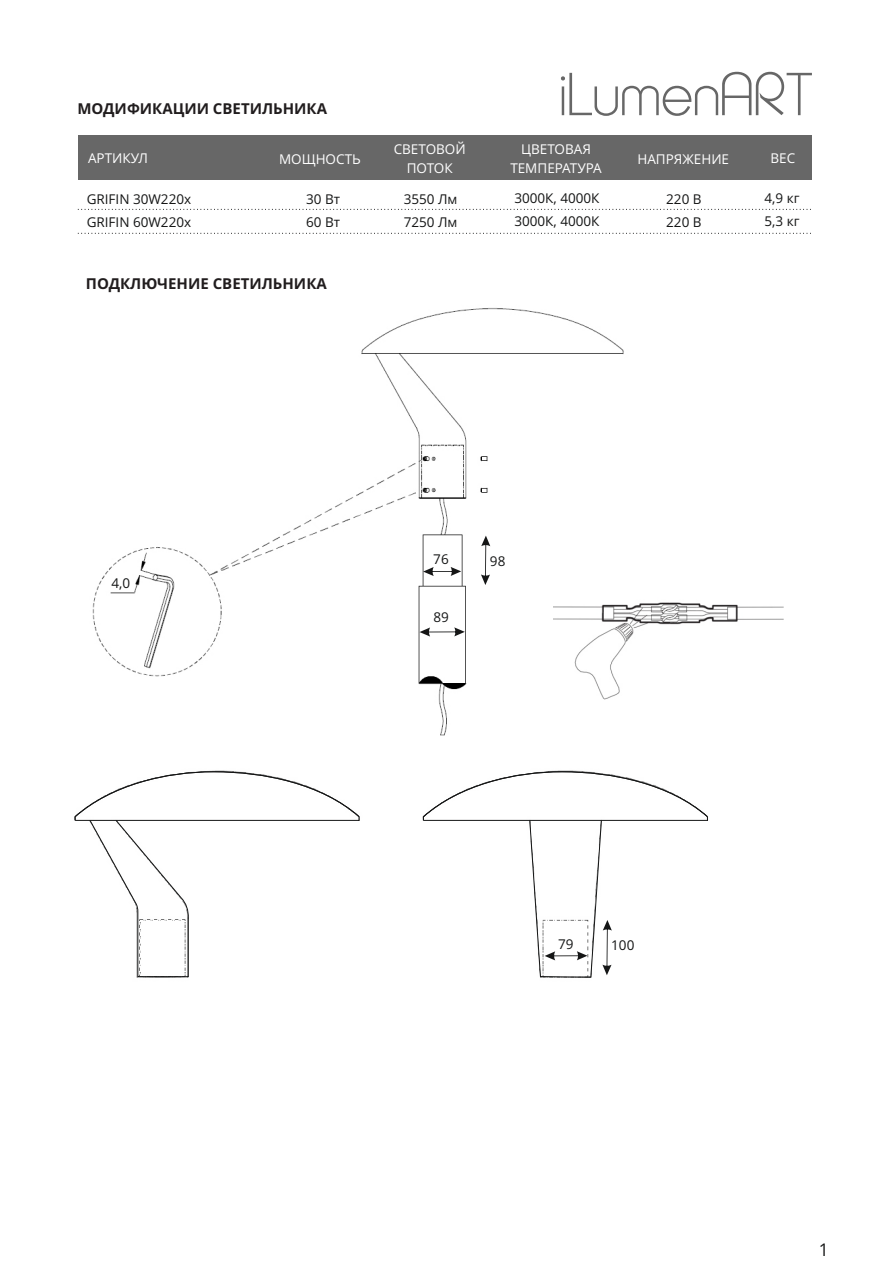
<style>
.page{position:relative;width:893px;height:1263px;background:#fff}
.page>*{position:absolute;margin:0;border:0;box-sizing:border-box;transform-origin:0 0}
.t1{font:300 58.8px "Taurus";color:#676767}
.t2{font:17.55px "Open Sans";color:#151616}
.t3{font:700 15px "Open Sans";color:#211d1e}
.t4{font:13.5px/23px "Open Sans";color:#151616}
.t5{font:13.5px/18.5px "Open Sans";color:#fff;text-align:center}
</style>
<div class="page">
<div style="left:78px;top:135px;width:734px;height:45px;background:#676767"></div>
<svg style="left:78px;top:209px;width:733px;height:1px"></svg>
<svg style="left:78px;top:233px;width:733px;height:1px"></svg>
<img style="left:92px;top:308px;width:532px;height:428px">
<svg style="left:481px;top:536px;width:9px;height:49px"></svg>
<svg style="left:419px;top:627px;width:46px;height:9px"></svg>
<svg style="left:423px;top:567px;width:38px;height:9px"></svg>
<img style="left:554px;top:593px;width:230px;height:107px">
<svg style="left:423px;top:771px;width:285px;height:207px"></svg>
<svg style="left:74px;top:771px;width:286px;height:206px"></svg>
<p class="t3" style="left:77px;top:102px;width:251px">МОДИФИКАЦИИ СВЕТИЛЬНИКА</p>
<h1 class="t1" style="left:560px;top:71px;width:254px">iLumenART</h1>
<p class="t5" style="left:394px;top:141px;width:74px">СВЕТОВОЙ<br>ПОТОК</p>
<p class="t5" style="left:88px;top:151px;width:61px">АРТИКУЛ</p>
<p class="t5" style="left:279px;top:151px;width:83px">МОЩНОСТЬ</p>
<p class="t5" style="left:510px;top:141px;width:93px">ЦВЕТОВАЯ<br>ТЕМПЕРАТУРА</p>
<p class="t5" style="left:637px;top:151px;width:93px">НАПРЯЖЕНИЕ</p>
<p class="t5" style="left:770px;top:150px;width:26px">ВЕС</p>
<p class="t4" style="left:87px;top:189px;width:106px">GRIFIN 30W220х<br>GRIFIN 60W220х</p>
<p class="t4" style="left:306px;top:189px;width:36px">30 Вт<br>60 Вт</p>
<p class="t4" style="left:404px;top:189px;width:55px">3550 Лм<br>7250 Лм</p>
<p class="t4" style="left:514px;top:188px;width:87px">3000К, 4000К<br>3000К, 4000К</p>
<p class="t4" style="left:666px;top:189px;width:37px">220 В<br>220 В</p>
<p class="t4" style="left:764px;top:188px;width:37px">4,9 кг<br>5,3 кг</p>
<p class="t3" style="left:86px;top:277px;width:242px">ПОДКЛЮЧЕНИЕ СВЕТИЛЬНИКА</p>
<p class="t4" style="left:111px;top:573px;width:20px">4,0</p>
<p class="t4" style="left:433px;top:549px;width:17px">76</p>
<p class="t4" style="left:490px;top:551px;width:17px">98</p>
<p class="t4" style="left:434px;top:607px;width:17px">89</p>
<p class="t4" style="left:558px;top:934px;width:17px">79</p>
<p class="t4" style="left:611px;top:935px;width:25px">100</p>
<p class="t2" style="left:819px;top:1243px;width:12px">1</p>
</div>
